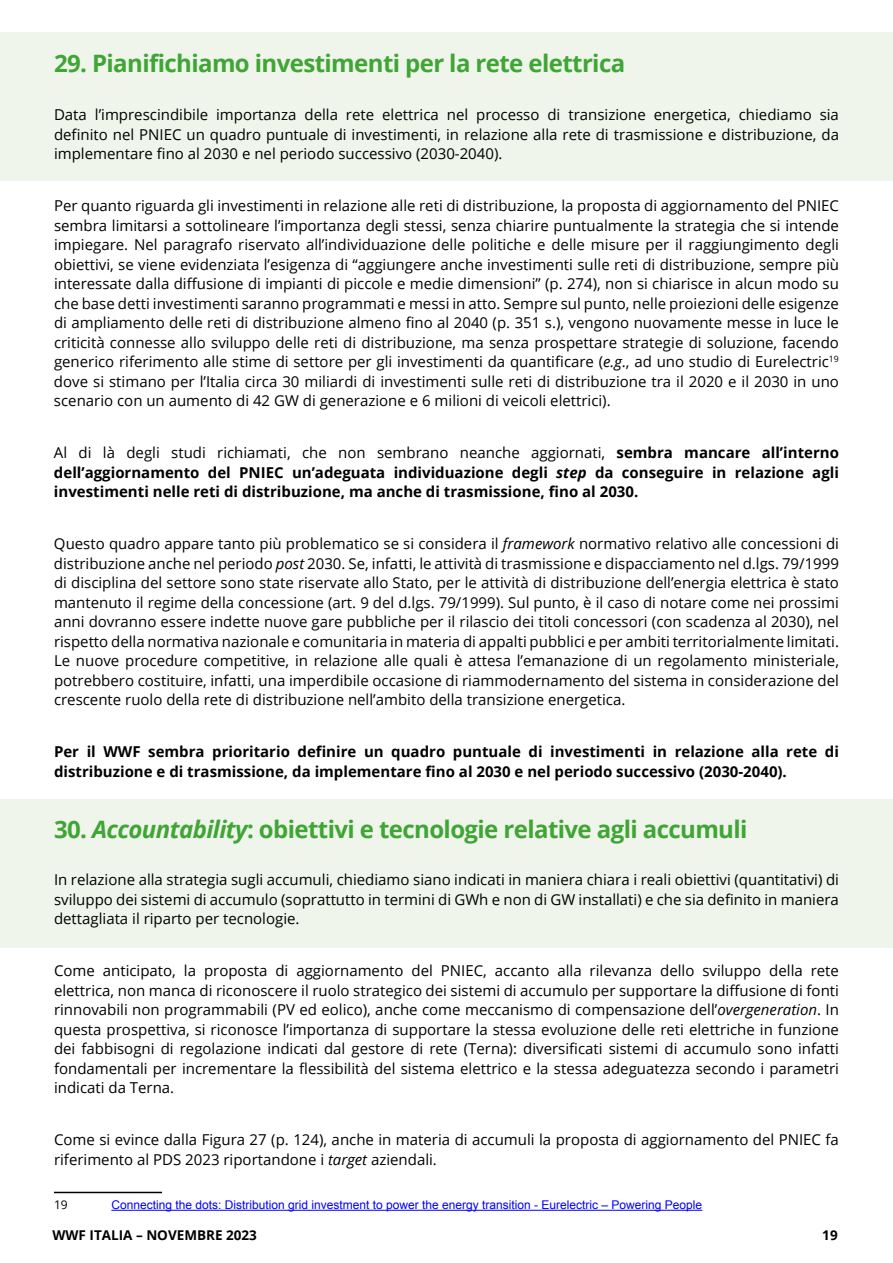
<style>
.page{position:relative;width:893px;height:1263px;background:#fff}
.page>*{position:absolute;margin:0;border:0;box-sizing:border-box;transform-origin:0 0}
.t1{font:700 24px "Open Sans";letter-spacing:-.025em;color:#3fa535}
.t2{font:15px/19.5px "Open Sans";color:#000;text-align:justify}
.t3{font:700 15px/19.5px "Open Sans";color:#000;text-align:justify}
.t4{font:700 13.5px "Open Sans";color:#000}
.t5{font:12px "Arial";color:#00f}
.t6{font:12px "Open Sans";color:#000}
.s1{font-style:italic}
.s2{font-weight:400}
</style>
<div class="page">
<div style="left:0;top:799px;width:893px;height:149px;background:#eff5ea"></div>
<div style="left:0;top:32px;width:893px;height:149px;background:#eff5ea"></div>
<hr style="left:54px;top:1192px;width:108px;height:1px;background:#000">
<hr style="left:111px;top:1210px;width:591px;height:1px;background:#00f">
<h1 class="t1" style="left:54px;top:47px;width:573px">29. Pianifichiamo investimenti per la rete elettrica</h1>
<p class="t2" style="left:54px;top:105px;width:786px">Data l’imprescindibile importanza della rete elettrica nel processo di transizione energetica, chiediamo sia definito nel PNIEC un quadro puntuale di investimenti, in relazione alla rete di trasmissione e distribuzione, da implementare fino al 2030 e nel periodo successivo (2030-2040).</p>
<p class="t2" style="left:54px;top:196px;width:786px">Per quanto riguarda gli investimenti in relazione alle reti di distribuzione, la proposta di aggiornamento del PNIEC sembra limitarsi a sottolineare l’importanza degli stessi, senza chiarire puntualmente la strategia che si intende impiegare. Nel paragrafo riservato all’individuazione delle politiche e delle misure per il raggiungimento degli obiettivi, se viene evidenziata l’esigenza di “aggiungere anche investimenti sulle reti di distribuzione, sempre più interessate dalla diffusione di impianti di piccole e medie dimensioni” (p. 274), non si chiarisce in alcun modo su che base detti investimenti saranno programmati e messi in atto. Sempre sul punto, nelle proiezioni delle esigenze di ampliamento delle reti di distribuzione almeno fino al 2040 (p. 351 s.), vengono nuovamente messe in luce le criticità connesse allo sviluppo delle reti di distribuzione, ma senza prospettare strategie di soluzione, facendo generico riferimento alle stime di settore per gli investimenti da quantificare (<span class="s1">e.g</span>., ad uno studio di Eurelectric<sup>19 </sup>dove si stimano per l’Italia circa 30 miliardi di investimenti sulle reti di distribuzione tra il 2020 e il 2030 in uno scenario con un aumento di 42 GW di generazione e 6 milioni di veicoli elettrici).</p>
<p class="t3" style="left:54px;top:443px;width:786px"><span class="s2">Al di là degli studi richiamati, che non sembrano neanche aggiornati,</span> sembra mancare all’interno dell’aggiornamento del PNIEC un’adeguata individuazione degli <span class="s1">step</span> da conseguire in relazione agli investimenti nelle reti di distribuzione, ma anche di trasmissione, fino al 2030.</p>
<p class="t2" style="left:54px;top:534px;width:786px">Questo quadro appare tanto più problematico se si considera il <span class="s1">framework</span> normativo relativo alle concessioni di distribuzione anche nel periodo <span class="s1">post</span> 2030. Se, infatti, le attività di trasmissione e dispacciamento nel d.lgs. 79/1999 di disciplina del settore sono state riservate allo Stato, per le attività di distribuzione dell’energia elettrica è stato mantenuto il regime della concessione (art. 9 del d.lgs. 79/1999). Sul punto, è il caso di notare come nei prossimi anni dovranno essere indette nuove gare pubbliche per il rilascio dei titoli concessori (con scadenza al 2030), nel rispetto della normativa nazionale e comunitaria in materia di appalti pubblici e per ambiti territorialmente limitati.<br>Le nuove procedure competitive, in relazione alle quali è attesa l’emanazione di un regolamento ministeriale, potrebbero costituire, infatti, una imperdibile occasione di riammodernamento del sistema in considerazione del crescente ruolo della rete di distribuzione nell’ambito della transizione energetica.</p>
<p class="t3" style="left:54px;top:742px;width:786px">Per il WWF sembra prioritario definire un quadro puntuale di investimenti in relazione alla rete di distribuzione e di trasmissione, da implementare fino al 2030 e nel periodo successivo (2030-2040).</p>
<h1 class="t1" style="left:54px;top:812px;width:695px">30. <span class="s1">Accountability</span>: obiettivi e tecnologie relative agli accumuli</h1>
<p class="t2" style="left:54px;top:870px;width:786px">In relazione alla strategia sugli accumuli, chiediamo siano indicati in maniera chiara i reali obiettivi (quantitativi) di sviluppo dei sistemi di accumulo (soprattutto in termini di GWh e non di GW installati) e che sia definito in maniera dettagliata il riparto per tecnologie.</p>
<p class="t2" style="left:54px;top:961px;width:786px">Come anticipato, la proposta di aggiornamento del PNIEC, accanto alla rilevanza dello sviluppo della rete elettrica, non manca di riconoscere il ruolo strategico dei sistemi di accumulo per supportare la diffusione di fonti rinnovabili non programmabili (PV ed eolico), anche come meccanismo di compensazione dell’<span class="s1">overgeneration</span>. In questa prospettiva, si riconosce l’importanza di supportare la stessa evoluzione delle reti elettriche in funzione dei fabbisogni di regolazione indicati dal gestore di rete (Terna): diversificati sistemi di accumulo sono infatti fondamentali per incrementare la flessibilità del sistema elettrico e la stessa adeguatezza secondo i parametri indicati da Terna.</p>
<p class="t2" style="left:54px;top:1130px;width:786px">Come si evince dalla Figura 27 (p. 124), anche in materia di accumuli la proposta di aggiornamento del PNIEC fa riferimento al PDS 2023 riportandone i <span class="s1">target</span> aziendali.</p>
<p class="t6" style="left:54px;top:1196px;width:15px">19</p>
<p class="t5" style="left:111px;top:1197px;width:592px">Connecting the dots: Distribution grid investment to power the energy transition - Eurelectric – Powering People</p>
<p class="t4" style="left:53px;top:1225px;width:206px">WWF ITALIA – NOVEMBRE 2023</p>
<p class="t4" style="left:822px;top:1225px;width:17px">19</p>
</div>
